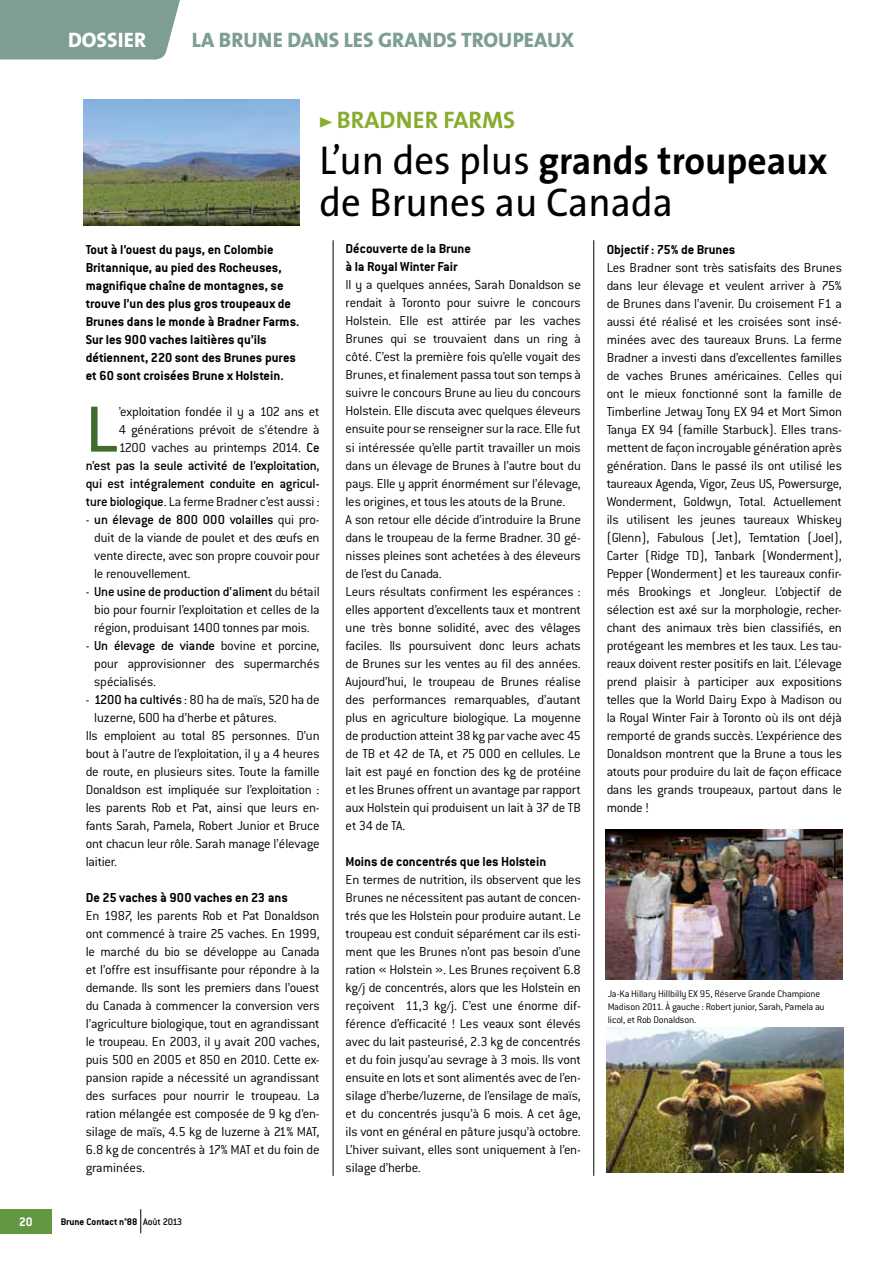
<style>
.page{position:relative;width:893px;height:1263px;background:#fff}
.page>*{position:absolute;margin:0;border:0;box-sizing:border-box;transform-origin:0 0}
.t1{font:500 71.4px "Conduit ITC";color:#406c2d}
.t2{font:40.5px "The Sans";color:#000;scale:.96 1}
.t3{font:700 39px "The Sans";color:#000;scale:.96 1}
.t4{font:24px "The Sans Bold Caps";color:#88ac2e}
.t5{font:21px "The Sans Extra Bold Caps";letter-spacing:.005em;color:#7d9e91}
.t6{font:21px "The Sans Extra Bold Caps";color:#fff}
.t7{font:300 14.25px/18px "Conduit ITC";letter-spacing:-.015em;color:#000;text-align:justify}
.t8{font:700 14.25px/18px "Conduit ITC";color:#000}
.t9{font:700 13.5px "Conduit ITC";color:#fff}
.t10{font:300 10.5px/12.6px "Conduit ITC";letter-spacing:-.015em;color:#000}
.t11{font:700 10.5px "Conduit ITC";color:#000}
.s1{font-family:"The Sans Black Caps";font-size:19.5px}
.s2{font-weight:400;font-size:40.5px}
.s3{font-weight:500}
</style>
<div class="page">
<div style="left:0;top:1209px;width:52px;height:24px;background:#619841"></div>
<svg style="left:140px;top:1209px;width:1px;height:24px"></svg>
<img style="left:605px;top:829px;width:238px;height:151px">
<img style="left:606px;top:1027px;width:238px;height:145px">
<img style="left:83px;top:99px;width:216px;height:126px">
<hr style="left:333px;top:240px;width:1px;height:936px;background:#000">
<hr style="left:593px;top:240px;width:1px;height:936px;background:#000">
<div style="left:0;top:0;width:180px;height:60px;background:#7d9e91"></div>
<h3 class="t6" style="left:68px;top:22px;width:80px">DOSSIER</h3>
<h3 class="t5" style="left:192px;top:22px;width:384px">LA BRUNE DA NS LES GRA NDS TROUPEA UX</h3>
<h3 class="t4" style="left:320px;top:99px;width:197px"><span class="s1">&gt;</span> BRADNER FARMS</h3>
<h3 class="t3" style="left:320px;top:128px;width:531px"><span class="s2">L’un des plus</span> grands troupeaux</h3>
<h2 class="t2" style="left:320px;top:169px;width:370px">de Brunes au Canada</h2>
<p class="t8" style="left:607px;top:240px;width:130px">Objectif : 75% de Brunes</p>
<p class="t7" style="left:607px;top:258px;width:237px">Les Bradner sont très satisfaits des Brunes dans leur élevage et veulent arriver à 75% de Brunes dans l’avenir. Du croisement F1 a aussi été réalisé et les croisées sont insé&shy;minées avec des taureaux Bruns. La ferme Bradner a investi dans d’excellentes familles de vaches Brunes américaines. Celles qui ont le mieux fonctionné sont la famille de Timberline Jetway Tony EX 94 et Mort Simon Tanya EX 94 (famille Starbuck). Elles trans&shy;mettent de façon incroyable génération après génération. Dans le passé ils ont utilisé les taureaux Agenda, Vigor, Zeus US, Powersurge, Wonderment, Goldwyn, Total. Actuellement ils utilisent les jeunes taureaux Whiskey (Glenn), Fabulous (Jet), Temtation (Joel), Carter (Ridge TD), Tanbark (Wonderment), Pepper (Wonderment) et les taureaux confir&shy;més Brookings et Jongleur. L’objectif de sélection est axé sur la morphologie, recher&shy;chant des animaux très bien classifiés, en protégeant les membres et les taux. Les tau&shy;reaux doivent rester positifs en lait. L’élevage prend plaisir à participer aux expositions telles que la World Dairy Expo à Madison ou la Royal Winter Fair à Toronto où ils ont déjà remporté de grands succès. L’expérience des Donaldson montrent que la Brune a tous les atouts pour produire du lait de façon efficace dans les grands troupeaux, partout dans le monde !</p>
<p class="t8" style="left:346px;top:240px;width:127px">Découverte de la Brune à la Royal Winter Fair</p>
<p class="t7" style="left:346px;top:276px;width:237px;text-align:left">Il y a quelques années, Sarah Donaldson se rendait à Toronto pour suivre le concours Holstein. Elle est attirée par les vaches Brunes qui se trouvaient dans un ring à côté. C’est la première fois qu’elle voyait des Brunes, et finalement passa tout son temps à suivre le concours Brune au lieu du concours Holstein. Elle discuta avec quelques éleveurs ensuite pour se renseigner sur la race. Elle fut si intéressée qu’elle partit travailler un mois dans un élevage de Brunes à l’autre bout du pays. Elle y apprit énormément sur l’élevage, les origines, et tous les atouts de la Brune.<br>A son retour elle décide d’introduire la Brune dans le troupeau de la ferme Bradner. 30 gé&shy;nisses pleines sont achetées à des éleveurs de l’est du Canada.<br>Leurs résultats confirment les espérances : elles apportent d’excellents taux et montrent une très bonne solidité, avec des vêlages faciles. Ils poursuivent donc leurs achats de Brunes sur les ventes au fil des années.<br>Aujourd’hui, le troupeau de Brunes réalise des performances remarquables, d’autant plus en agriculture biologique. La moyenne de production atteint 38 kg par vache avec 45 de TB et 42 de TA, et 75 000 en cellules. Le lait est payé en fonction des kg de protéine et les Brunes offrent un avantage par rapport aux Holstein qui produisent un lait à 37 de TB et 34 de TA.</p>
<p class="t8" style="left:346px;top:852px;width:202px">Moins de concentrés que les Holstein</p>
<p class="t7" style="left:346px;top:870px;width:237px">En termes de nutrition, ils observent que les Brunes ne nécessitent pas autant de concen&shy;trés que les Holstein pour produire autant. Le troupeau est conduit séparément car ils esti&shy;ment que les Brunes n’ont pas besoin d’une ration « Holstein ». Les Brunes reçoivent 6.8 kg/j de concentrés, alors que les Holstein en reçoivent 11,3 kg/j. C’est une énorme dif&shy;férence d’efficacité ! Les veaux sont élevés avec du lait pasteurisé, 2.3 kg de concentrés et du foin jusqu’au sevrage à 3 mois. Ils vont ensuite en lots et sont alimentés avec de l’en&shy;silage d’herbe/luzerne, de l’ensilage de maïs, et du concentrés jusqu’à 6 mois. A cet âge, ils vont en général en pâture jusqu’à octobre.<br>L’hiver suivant, elles sont uniquement à l’en&shy;silage d’herbe.</p>
<p class="t8" style="left:86px;top:240px;width:215px">Tout à l’ouest du pays, en Colombie Britannique, au pied des Rocheuses, magnifique chaîne de montagnes, se trouve l’un des plus gros troupeaux de Brunes dans le monde à Bradner Farms.<br>Sur les 900 vaches laitières qu’ils détiennent, 220 sont des Brunes pures et 60 sont croisées Brune x Holstein.</p>
<h1 class="t1" style="left:86px;top:389px;width:34px">L</h1>
<p class="t7" style="left:86px;top:402px;width:235px;text-align:right">’exploitation fondée il y a 102 ans et<br>4 générations prévoit de s’étendre à<br>1200 vaches au printemps 2014. <span class="s3">Ce<br>n’est pas la seule activité de l’exploitation, qui est intégralement conduite en agricul&shy;ture biologique</span>. La ferme Bradner c’est aussi :</p>
<p class="t7" style="left:94px;top:510px;width:227px;text-indent:-9px">- <span class="s3">un élevage de 800 000 volailles</span> qui pro&shy;duit de la viande de poulet et des œufs en vente directe, avec son propre couvoir pour le renouvellement.</p>
<p class="t7" style="left:86px;top:582px;width:235px;text-align:center">- <span class="s3">Une usine de production d’aliment</span> du bétail bio pour fournir l’exploitation et celles de la région, produisant 1400 tonnes par mois.</p>
<p class="t7" style="left:94px;top:636px;width:227px;text-indent:-9px">- <span class="s3">Un élevage de viande</span> bovine et porcine, pour approvisionner des supermarchés spécialisés.</p>
<p class="t7" style="left:86px;top:690px;width:235px">- <span class="s3">1200 ha cultivés</span> : 80 ha de maïs, 520 ha de</p>
<p class="t7" style="left:94px;top:708px;width:184px">luzerne, 600 ha d’herbe et pâtures.</p>
<p class="t7" style="left:86px;top:726px;width:235px">Ils emploient au total 85 personnes. D’un</p>
<p class="t7" style="left:86px;top:744px;width:235px">bout à l’autre de l’exploitation, il y a 4 heures</p>
<p class="t7" style="left:86px;top:762px;width:235px">de route, en plusieurs sites. Toute la famille</p>
<p class="t7" style="left:86px;top:780px;width:235px">Donaldson est impliquée sur l’exploitation :</p>
<p class="t7" style="left:86px;top:798px;width:235px">les parents Rob et Pat, ainsi que leurs en-</p>
<p class="t7" style="left:86px;top:816px;width:235px">fants Sarah, Pamela, Robert Junior et Bruce</p>
<p class="t7" style="left:86px;top:834px;width:235px">ont chacun leur rôle. Sarah manage l’élevage</p>
<p class="t7" style="left:86px;top:852px;width:33px">laitier.</p>
<p class="t8" style="left:86px;top:888px;width:204px">De 25 vaches à 900 vaches en 23 ans</p>
<p class="t7" style="left:86px;top:906px;width:235px">En 1987, les parents Rob et Pat Donaldson ont commencé à traire 25 vaches. En 1999, le marché du bio se développe au Canada et l’offre est insuffisante pour répondre à la demande. Ils sont les premiers dans l’ouest du Canada à commencer la conversion vers l’agriculture biologique, tout en agrandissant le troupeau. En 2003, il y avait 200 vaches, puis 500 en 2005 et 850 en 2010. Cette ex&shy;pansion rapide a nécessité un agrandissant des surfaces pour nourrir le troupeau. La ration mélangée est composée de 9 kg d’en&shy;silage de maïs, 4.5 kg de luzerne à 21% MAT, 6.8 kg de concentrés à 17% MAT et du foin de graminées.</p>
<p class="t10" style="left:608px;top:988px;width:218px">Ja-Ka Hillary Hillbilly EX 95, Réserve Grande Champione<br>Madison 2011. À gauche : Robert junior, Sarah, Pamela au licol, et Rob Donaldson.</p>
<p class="t9" style="left:19px;top:1214px;width:15px">20</p>
<p class="t11" style="left:61px;top:1215px;width:123px">Brune Contact n°88 <span class="s3">Août 2013</span></p>
</div>
